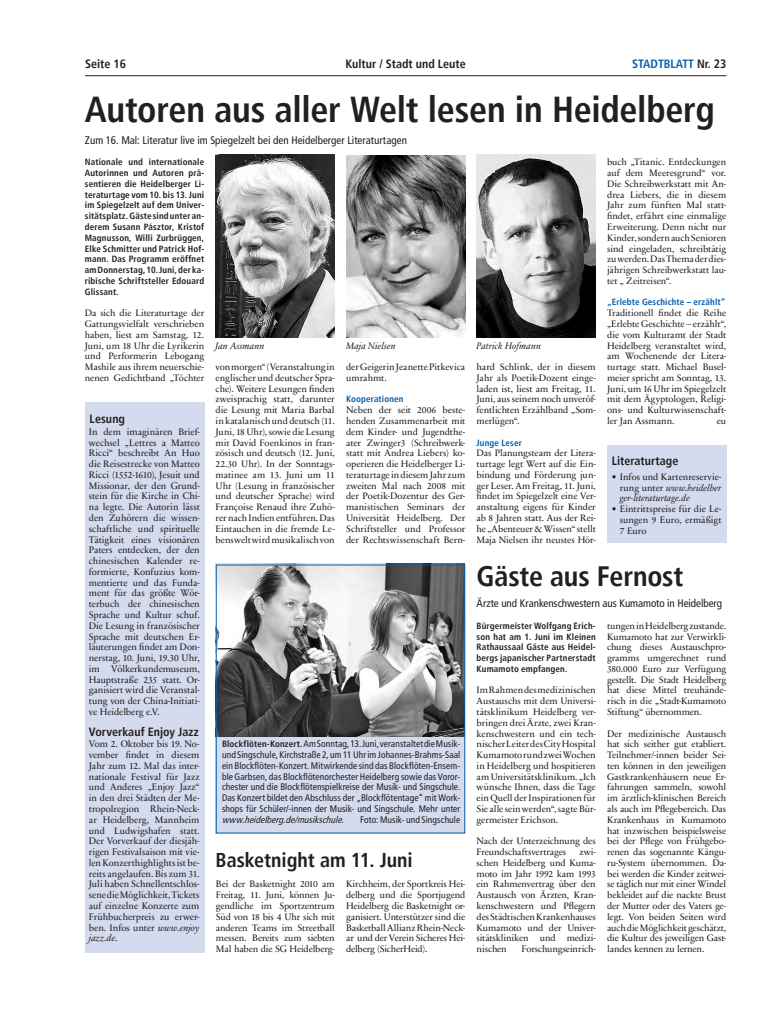
<style>
.page{position:relative;width:766px;height:1021px;background:#fff}
.page>*{position:absolute;margin:0;border:0;box-sizing:border-box;transform-origin:0 0}
.t1{font:700 condensed 36px "Frutiger";letter-spacing:-.01em;color:#231f20}
.t2{font:700 condensed 28px "Frutiger";letter-spacing:-.005em;color:#231f20}
.t3{font:700 condensed 20px "Frutiger";color:#231f20}
.t4{font:700 condensed 12.1px "Frutiger";color:#231f20}
.t5{font:700 condensed 12px "Frutiger";color:#231f20}
.t6{font:700 condensed 12px "Frutiger";color:#0160ae}
.t7{font:condensed 11px "Frutiger LT";color:#231f20}
.t8{font:9.6px/10.8px "Sabon Next LT";letter-spacing:-.005em;color:#231f20;text-align:justify}
.t9{font:9.5px/10.8px "Sabon Next LT";letter-spacing:-.005em;color:#231f20;text-align:justify}
.t10{font:condensed 9.5px/10.8px "Frutiger LT";letter-spacing:.005em;color:#231f20;text-align:justify}
.t11{font:italic 9.5px "Sabon Next LT";color:#231f20}
.t12{font:700 condensed 9px/10.8px "Frutiger";letter-spacing:.015em;color:#231f20;text-align:justify}
.t13{font:700 condensed 9px "Frutiger";letter-spacing:.015em;color:#0160ae}
.s1{color:#231f20}
.s2{font-style:italic}
.s3{font-family:"Frutiger";font-weight:700;font-size:9px}
</style>
<div class="page">
<hr style="left:85px;top:75px;width:641px;height:1px;background:#231f20">
<div style="left:607px;top:445px;width:119px;height:97px;background:#d4dbee"></div>
<div style="left:215px;top:692px;width:250px;height:141px;background:#d4dbee"></div>
<img style="left:215px;top:564px;width:248px;height:172px">
<div style="left:216px;top:564px;width:249px;height:269px;border:1px solid #0160ae"></div>
<img style="left:215px;top:154px;width:119px;height:184px">
<img style="left:346px;top:155px;width:119px;height:183px">
<img style="left:476px;top:154px;width:119px;height:184px">
<div style="left:85px;top:402px;width:119px;height:550px;background:#d4dbee"></div>
<p class="t5" style="left:85px;top:57px;width:42px">Seite 16</p>
<p class="t5" style="left:345px;top:57px;width:122px">Kultur / Stadt und Leute</p>
<p class="t6" style="left:632px;top:57px;width:95px">STADTBLATT <span class="s1">Nr. 23</span></p>
<h1 class="t1" style="left:85px;top:88px;width:631px">Autoren aus aller Welt lesen in Heidelberg</h1>
<p class="t7" style="left:85px;top:133px;width:323px">Zum 16. Mal: Literatur live im Spiegelzelt bei den Heidelberger Literaturtagen</p>
<p class="t12" style="left:85px;top:157px;width:121px">Nationale und internationale Autorinnen und Autoren prä&shy;sentieren die Heidelberger Li&shy;teraturtage vom 10. bis 13. Juni im Spiegelzelt auf dem Univer&shy;sitätsplatz. Gäste sind unter an&shy;derem Susann Pásztor, Kristof Magnusson, Willi Zurbrüggen, Elke Schmitter und Patrick Hof&shy;mann. Das Programm eröffnet am Donnerstag, 10. Juni, der ka&shy;ribische Schriftsteller Edouard Glissant.</p>
<p class="t9" style="left:85px;top:308px;width:121px">Da sich die Literaturtage der Gattungsvielfalt verschrieben haben, liest am Samstag, 12.<br>Juni, um 18 Uhr die Lyrikerin und Performerin Lebogang Mashile aus ihrem neuerschie&shy;nenen Gedichtband „Töchter</p>
<p class="t9" style="left:607px;top:157px;width:121px">buch „Titanic. Entdeckungen auf dem Meeresgrund“ vor.<br>Die Schreibwerkstatt mit An&shy;drea Liebers, die in diesem Jahr zum fünften Mal statt&shy;findet, erfährt eine einmalige Erweiterung. Denn nicht nur Kinder, sondern auch Senioren sind eingeladen, schreibtätig zu werden. Das Thema der dies&shy;jährigen Schreibwerkstatt lau&shy;tet „ Zeitreisen“.</p>
<p class="t13" style="left:607px;top:297px;width:120px">„Erlebte Geschichte – erzählt“</p>
<p class="t9" style="left:607px;top:308px;width:121px">Traditionell findet die Reihe „Erlebte Geschichte – erzählt“, die vom Kulturamt der Stadt Heidelberg veranstaltet wird, am Wochenende der Litera&shy;turtage statt. Michael Busel&shy;meier spricht am Sonntag, 13.<br>Juni, um 16 Uhr im Spiegelzelt mit dem Ägyptologen, Religi&shy;ons- und Kulturwissenschaft&shy;ler Jan Assmann.</p>
<p class="t11" style="left:346px;top:340px;width:51px">Maja Nielsen</p>
<p class="t11" style="left:476px;top:340px;width:66px">Patrick Hofmann</p>
<p class="t11" style="left:215px;top:340px;width:51px">Jan Assmann</p>
<p class="t9" style="left:476px;top:361px;width:121px">hard Schlink, der in diesem Jahr als Poetik-Dozent einge&shy;laden ist, liest am Freitag, 11.<br>Juni, aus seinem noch unveröf&shy;fentlichten Erzählband „Som&shy;merlügen“.</p>
<p class="t13" style="left:476px;top:437px;width:47px">Junge Leser</p>
<p class="t9" style="left:476px;top:448px;width:121px">Das Planungsteam der Litera&shy;turtage legt Wert auf die Ein&shy;bindung und Förderung jun&shy;ger Leser. Am Freitag, 11. Juni, findet im Spiegelzelt eine Ver&shy;anstaltung eigens für Kinder ab 8 Jahren statt. Aus der Rei&shy;he „Abenteuer &amp; Wissen“ stellt Maja Nielsen ihr neustes Hör-</p>
<p class="t9" style="left:215px;top:361px;width:121px">von morgen“ (Veranstaltung in englischer und deutscher Spra&shy;che). Weitere Lesungen finden zweisprachig statt, darunter die Lesung mit Maria Barbal in katalanisch und deutsch (11.<br>Juni, 18 Uhr), sowie die Lesung mit David Foenkinos in fran&shy;zösisch und deutsch (12. Juni, 22.30 Uhr). In der Sonntags&shy;matinee am 13. Juni um 11<br>Uhr (Lesung in französischer und deutscher Sprache) wird Françoise Renaud ihre Zuhö&shy;rer nach Indien entführen. Das Eintauchen in die fremde Le&shy;benswelt wird musikalisch von</p>
<p class="t9" style="left:346px;top:362px;width:121px">der Geigerin Jeanette Pitkevica umrahmt.</p>
<p class="t13" style="left:346px;top:394px;width:59px">Kooperationen</p>
<p class="t9" style="left:346px;top:405px;width:121px">Neben der seit 2006 beste&shy;henden Zusammenarbeit mit dem Kinder- und Jugendthe&shy;ater Zwinger3 (Schreibwerk&shy;statt mit Andrea Liebers) ko&shy;operieren die Heidelberger Li&shy;teraturtage in diesem Jahr zum zweiten Mal nach 2008 mit der Poetik-Dozentur des Ger&shy;manistischen Seminars der Universität Heidelberg. Der Schriftsteller und Professor der Rechtswissenschaft Bern-</p>
<p class="t5" style="left:90px;top:411px;width:37px">Lesung</p>
<p class="t9" style="left:716px;top:415px;width:11px">eu</p>
<p class="t8" style="left:89px;top:426px;width:112px">In dem imaginären Brief&shy;wechsel „Lettres a Matteo Ricci“ beschreibt An Huo die Reisestrecke von Matteo Ricci (1552-1610), Jesuit und Missionar, der den Grund&shy;stein für die Kirche in Chi&shy;na legte. Die Autorin lässt den Zuhörern die wissen&shy;schaftliche und spirituelle Tätigkeit eines visionären Paters entdecken, der den chinesischen Kalender re&shy;formierte, Konfuzius kom&shy;mentierte und das Funda&shy;ment für das größte Wör&shy;terbuch der chinesischen Sprache und Kultur schuf.<br>Die Lesung in französischer Sprache mit deutschen Er&shy;läuterungen findet am Don&shy;nerstag, 10. Juni, 19.30 Uhr, im Völkerkundemuseum, Hauptstraße 235 statt. Or&shy;ganisiert wird die Veranstal&shy;tung von der China-Initiati&shy;ve Heidelberg e.V.</p>
<p class="t4" style="left:611px;top:453px;width:68px">Literaturtage</p>
<p class="t9" style="left:619px;top:471px;width:103px;text-indent:-8px">• Infos und Kartenreservie&shy;rung unter <span class="s2">www.heidelber ger-literaturtage.de</span></p>
<p class="t9" style="left:619px;top:504px;width:103px;text-indent:-8px">• Eintrittspreise für die Le&shy;sungen 9 Euro, ermäßigt 7 Euro</p>
<h2 class="t2" style="left:476px;top:559px;width:208px">Gäste aus Fernost</h2>
<p class="t7" style="left:476px;top:597px;width:247px">Ärzte und Krankenschwestern aus Kumamoto in Heidelberg</p>
<p class="t12" style="left:476px;top:620px;width:121px">Bürgermeister Wolfgang Erich&shy;son hat am 1. Juni im Kleinen Rathaussaal Gäste aus Heidel&shy;bergs japanischer Partnerstadt Kumamoto empfangen.</p>
<p class="t9" style="left:476px;top:685px;width:121px">Im Rahmen des medizinischen Austauschs mit dem Universi&shy;tätsklinikum Heidelberg ver&shy;bringen drei Ärzte, zwei Kran&shy;kenschwestern und ein tech&shy;nischer Leiter des City Hospital Kumamoto rund zwei Wochen in Heidelberg und hospitieren am Universitätsklinikum. „Ich wünsche Ihnen, dass die Tage ein Quell der Inspirationen für Sie alle sein werden“, sagte Bür&shy;germeister Erichson.</p>
<p class="t9" style="left:476px;top:835px;width:121px">Nach der Unterzeichnung des<br>Freundschaftsvertrages</p>
<p class="t9" style="left:607px;top:620px;width:121px">tungen in Heidelberg zustande.<br>Kumamoto hat zur Verwirkli&shy;chung dieses Austauschpro&shy;gramms umgerechnet rund 380.000 Euro zur Verfügung gestellt. Die Stadt Heidelberg hat diese Mittel treuhände&shy;risch in die „Stadt-Kumamoto Stiftung“ übernommen.</p>
<p class="t9" style="left:607px;top:728px;width:121px">Der medizinische Austausch hat sich seither gut etabliert.<br>Teilnehmer/-innen beider Sei&shy;ten können in den jeweiligen Gastkrankenhäusern neue Er&shy;fahrungen sammeln, sowohl im ärztlich-klinischen Bereich als auch im Pflegebereich. Das Krankenhaus in Kumamoto hat inzwischen beispielsweise bei der Pflege von Frühgebo&shy;renen das sogenannte Kängu&shy;ru-System übernommen. Da&shy;bei werden die Kinder zeitwei&shy;se täglich nur mit einer Windel bekleidet auf die nackte Brust der Mutter oder des Vaters ge&shy;legt. Von beiden Seiten wird auch die Möglichkeit geschätzt, die Kultur des jeweiligen Gast&shy;landes kennen zu lernen.</p>
<p class="t5" style="left:89px;top:724px;width:111px">Vorverkauf Enjoy Jazz</p>
<p class="t8" style="left:89px;top:738px;width:112px">Vom 2. Oktober bis 19. No&shy;vember findet in diesem Jahr zum 12. Mal das inter&shy;nationale Festival für Jazz und Anderes „Enjoy Jazz“ in den drei Städten der Me&shy;tropolregion Rhein-Neck&shy;ar Heidelberg, Mannheim und Ludwigshafen statt.<br>Der Vorverkauf der diesjäh&shy;rigen Festivalsaison mit vie&shy;len Konzerthighlights ist be&shy;reits angelaufen. Bis zum 31.<br>Juli haben Schnellentschlos&shy;sene die Möglichkeit, Tickets auf einzelne Konzerte zum Frühbucherpreis zu erwer&shy;ben. Infos unter <span class="s2">www.enjoy jazz.de</span>.</p>
<p class="t10" style="left:222px;top:738px;width:240px"><span class="s3">Blockflöten-Konzert.</span> Am Sonntag, 13. Juni, veranstaltet die Musik&shy;und Singschule, Kirchstraße 2, um 11 Uhr im Johannes-Brahms-Saal ein Blockflöten-Konzert. Mitwirkende sind das Blockflöten-Ensem&shy;ble Garbsen, das Blockflötenorchester Heidelberg sowie das Voror&shy;chester und die Blockflötenspielkreise der Musik- und Singschule.<br>Das Konzert bildet den Abschluss der „Blockflötentage“ mit Work&shy;shops für Schüler/-innen der Musik- und Singschule. Mehr unter <span class="s2">www.heidelberg.de/musikschule</span>.</p>
<p class="t10" style="left:360px;top:814px;width:102px">Foto: Musik- und Singschule</p>
<p class="t9" style="left:476px;top:846px;width:121px;text-indent:103px">zwi&shy;schen Heidelberg und Kuma&shy;moto im Jahr 1992 kam 1993 ein Rahmenvertrag über den Austausch von Ärzten, Kran&shy;kenschwestern und Pflegern des Städtischen Krankenhauses Kumamoto und der Univer&shy;sitätskliniken und medizi&shy;nischen</p>
<h3 class="t3" style="left:215px;top:848px;width:199px">Basketnight am 11. Juni</h3>
<p class="t9" style="left:346px;top:879px;width:121px">Kirchheim, der Sportkreis Hei&shy;delberg und die Sportjugend Heidelberg die Basketnight or&shy;ganisiert. Unterstützer sind die Basketball Allianz Rhein-Neck&shy;ar und der Verein Sicheres Hei&shy;delberg (SicherHeid).</p>
<p class="t9" style="left:216px;top:879px;width:120px">Bei der Basketnight 2010 am Freitag, 11. Juni, können Ju&shy;gendliche im Sportzentrum Süd von 18 bis 4 Uhr sich mit anderen Teams im Streetball messen. Bereits zum siebten Mal haben die SG Heidelberg-</p>
<p class="t9" style="left:521px;top:943px;width:76px">Forschungseinrich-</p>
</div>
